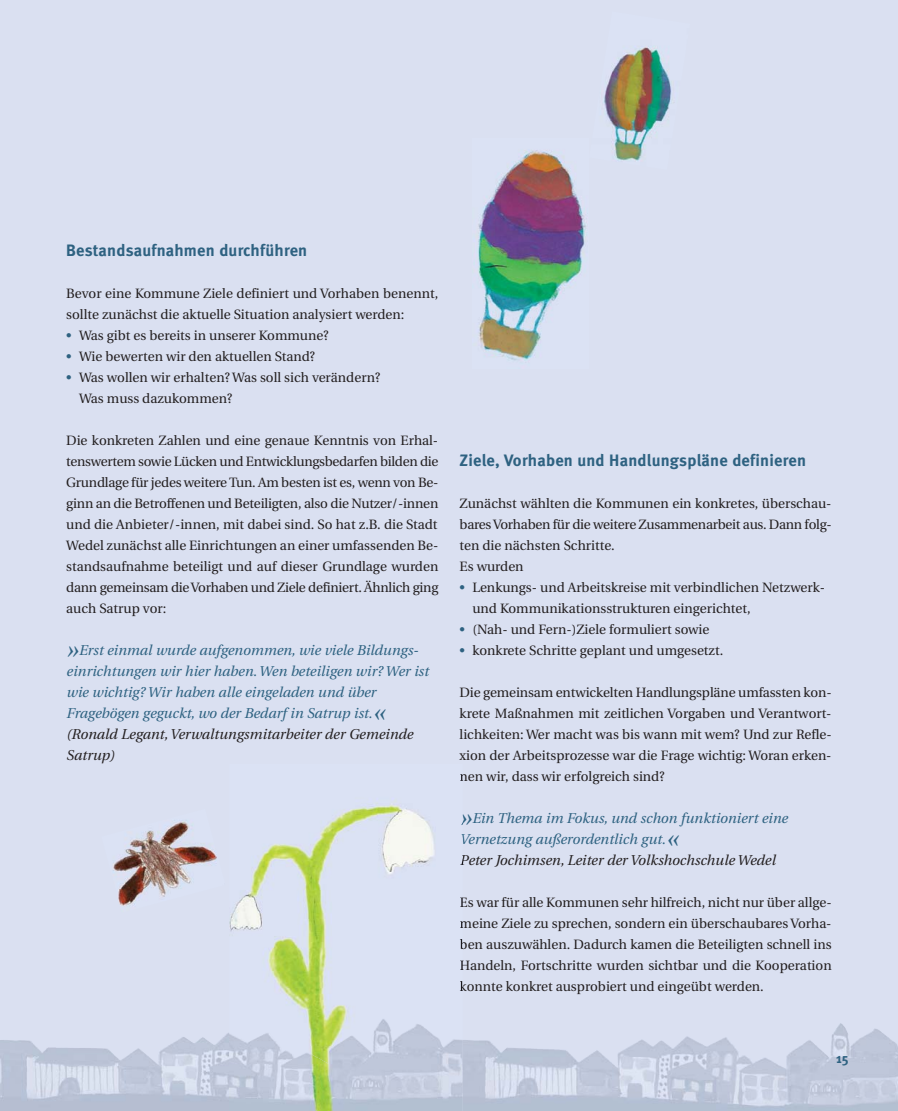
<style>
.page{position:relative;width:898px;height:1111px;background:#fff}
.page>*{position:absolute;margin:0;border:0;box-sizing:border-box;transform-origin:0 0}
.t1{font:700 16.5px "Meta";letter-spacing:.015em;color:#2e6281}
.t2{font:italic 14.25px/21px "Utopia";color:#2e6281}
.t3{font:13.5px/21px "Utopia";color:#231f20}
.t4{font:700 13.5px "Meta";color:#2e6281}
.s1{color:#2e6281}
.s2{font-size:27px}
.s3{color:#231f20}
</style>
<div class="page">
<div style="left:0;top:0;width:898px;height:1110px;background:#dae0f1"></div>
<img style="left:463px;top:1035px;width:435px;height:75px">
<img style="left:474px;top:150px;width:112px;height:211px">
<img style="left:604px;top:46px;width:68px;height:115px">
<img style="left:229px;top:798px;width:206px;height:220px">
<img style="left:229px;top:1018px;width:234px;height:92px">
<svg style="left:460px;top:774px;width:3px;height:7px"></svg>
<svg style="left:460px;top:897px;width:3px;height:10px"></svg>
<svg style="left:460px;top:921px;width:3px;height:7px"></svg>
<svg style="left:460px;top:939px;width:3px;height:10px"></svg>
<svg style="left:460px;top:960px;width:3px;height:10px"></svg>
<svg style="left:460px;top:981px;width:3px;height:10px"></svg>
<img style="left:113px;top:820px;width:104px;height:86px">
<p class="t1" style="left:66px;top:244px;width:243px">Bestandsaufnahmen durchführen</p>
<p class="t3" style="left:66px;top:284px;width:374px">Bevor eine Kommune Ziele definiert und Vorhaben benennt, sollte zunächst die aktuelle Situation analysiert werden:</p>
<p class="t3" style="left:66px;top:326px;width:264px"><span class="s1">•</span> Was gibt es bereits in unserer Kommune?</p>
<p class="t3" style="left:66px;top:347px;width:250px"><span class="s1">•</span> Wie bewerten wir den aktuellen Stand?</p>
<p class="t3" style="left:79px;top:368px;width:303px;text-indent:-13px"><span class="s1">•</span> Was wollen wir erhalten? Was soll sich verändern?<br>Was muss dazukommen?</p>
<p class="t3" style="left:66px;top:431px;width:374px;text-align:justify">Die konkreten Zahlen und eine genaue Kenntnis von Erhal&shy;tenswertem sowie Lücken und Entwicklungsbedarfen bilden die Grundlage für jedes weitere Tun. Am besten ist es, wenn von Be&shy;ginn an die Betroffenen und Beteiligten, also die Nutzer/-innen und die Anbieter/-innen, mit dabei sind. So hat z.B. die Stadt Wedel zunächst alle Einrichtungen an einer umfassenden Be&shy;standsaufnahme beteiligt und auf dieser Grundlage wurden dann gemeinsam die Vorhaben und Ziele definiert. Ähnlich ging auch Satrup vor:</p>
<p class="t2" style="left:66px;top:640px;width:364px"><span class="s2">»</span>Erst einmal wurde aufgenommen, wie viele Bildungs&shy;einrichtungen wir hier haben. Wen beteiligen wir? Wer ist wie wichtig? Wir haben alle eingeladen und über Fragebögen geguckt, wo der Bedarf in Satrup ist.<span class="s2">« </span><span class="s3">(Ronald Legant, Verwaltungsmitarbeiter der Gemeinde Satrup)</span></p>
<p class="t1" style="left:460px;top:454px;width:348px">Ziele, Vorhaben und Handlungspläne definieren</p>
<p class="t3" style="left:460px;top:494px;width:374px">Zunächst wählten die Kommunen ein konkretes, überschau&shy;bares Vorhaben für die weitere Zusammenarbeit aus. Dann folg&shy;ten die nächsten Schritte.<br>Es wurden</p>
<p class="t3" style="left:472px;top:578px;width:354px;text-indent:-13px"><span class="s1">•</span> Lenkungs- und Arbeitskreise mit verbindlichen Netzwerk&shy;und Kommunikationsstrukturen eingerichtet,</p>
<p class="t3" style="left:460px;top:620px;width:251px"><span class="s1">•</span> (Nah- und Fern-)Ziele formuliert sowie</p>
<p class="t3" style="left:460px;top:641px;width:265px"><span class="s1">•</span> konkrete Schritte geplant und umgesetzt.</p>
<p class="t3" style="left:460px;top:683px;width:374px;text-align:justify">Die gemeinsam entwickelten Handlungspläne umfassten kon&shy;krete Maßnahmen mit zeitlichen Vorgaben und Verantwort&shy;lichkeiten: Wer macht was bis wann mit wem? Und zur Refle&shy;xion der Arbeitsprozesse war die Frage wichtig: Woran erken&shy;nen wir, dass wir erfolgreich sind?</p>
<p class="t2" style="left:460px;top:808px;width:330px"><span class="s2">»</span>Ein Thema im Fokus, und schon funktioniert eine<br>Vernetzung außerordentlich gut.<span class="s2">«<br></span><span class="s3">Peter Jochimsen, Leiter der Volkshochschule Wedel</span></p>
<p class="t3" style="left:460px;top:893px;width:374px;text-align:justify">Es war für alle Kommunen sehr hilfreich, nicht nur über allge&shy;meine Ziele zu sprechen, sondern ein überschaubares Vorha&shy;ben auszuwählen. Dadurch kamen die Beteiligten schnell ins Handeln, Fortschritte wurden sichtbar und die Kooperation konnte konkret ausprobiert und eingeübt werden.</p>
<p class="t4" style="left:836px;top:1053px;width:14px">15</p>
</div>
